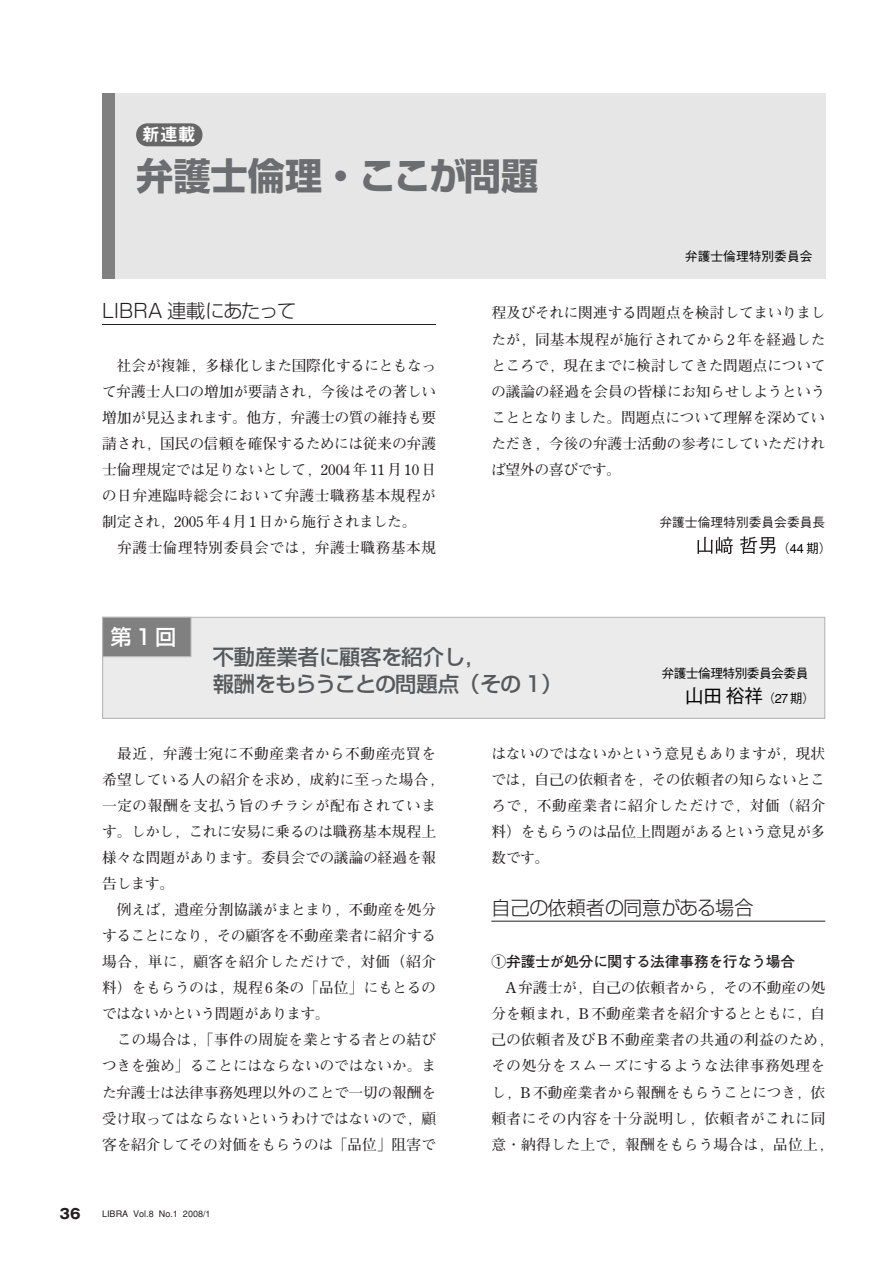
<style>
.page{position:relative;width:893px;height:1262px;background:#fff}
.page>*{position:absolute;margin:0;border:0;box-sizing:border-box;transform-origin:0 0}
.t1{font:700 37.2px "Shin Go";color:#6c6d70}
.t2{font:500 21.3px/26.5px "Shin Go";color:#57585a}
.t3{font:500 21.3px "Shin Go";color:#fff}
.t4{font:300 19.2px "Shin Go";color:#231f20}
.t5{font:18.15px "Midashi Go MB31";color:#fff}
.t6{font:700 14.7px/26.1px "Futo Min A101";letter-spacing:.01em;color:#231f20;text-align:justify}
.t7{font:700 14.7px "Futo Go B101";color:#231f20}
.t8{font:700 14.7px "Futo Min A101";letter-spacing:.035em;color:#231f20}
.t9{font:700 13.8px "Gothic MB101";color:#231f20}
.t10{font:500 12.75px/26.1px "Gothic BBB";color:#231f20}
.t11{font:500 12.75px/25.5px "Gothic BBB";letter-spacing:-.045em;color:#000}
.t12{font:500 12.75px "Gothic BBB";color:#000}
.t13{font:500 9px "Gothic BBB";color:#231f20}
.s1{font-size:19.2px;color:#fff}
.s2{color:#000}
.s3{font-size:19.2px}
</style>
<div class="page">
<div style="left:102px;top:94px;width:723px;height:185px;background:#e6e6e6"></div>
<div style="left:102px;top:94px;width:13px;height:185px;background:#808080"></div>
<div style="left:103px;top:618px;width:721px;height:100px;background:#ebebeb"></div>
<div style="left:102px;top:617px;width:723px;height:102px;border:1px solid #b3b3b3"></div>
<div style="left:103px;top:618px;width:87px;height:38px;background:#808080"></div>
<div style="left:102px;top:617px;width:89px;height:40px;border:1px solid #b3b3b3"></div>
<hr style="left:491px;top:921px;width:334px;height:1px;background:#231f20">
<hr style="left:102px;top:324px;width:334px;height:1px;background:#231f20">
<svg style="left:740px;top:536px;width:35px;height:18px"></svg>
<svg style="left:697px;top:537px;width:35px;height:17px"></svg>
<div style="left:136px;top:123px;width:66px;height:23px;background:#666;border-radius:11px"></div>
<p class="t5" style="left:142px;top:128px;width:56px">新連載</p>
<h1 class="t1" style="left:136px;top:162px;width:403px">弁護士倫理・ここが問題</h1>
<p class="t12" style="left:685px;top:251px;width:129px">弁護士倫理特別委員会</p>
<h3 class="t4" style="left:102px;top:304px;width:196px">LIBRA 連載にあたって</h3>
<p class="t6" style="left:102px;top:354px;width:335px;text-indent:15px">社会が複雑，多様化しまた国際化するにともなって弁護士人口の増加が要請され，今後はその著しい増加が見込まれます。他方，弁護士の質の維持も要請され，国民の信頼を確保するためには従来の弁護士倫理規定では足りないとして，2004年 11月 10日の日弁連臨時総会において弁護士職務基本規程が制定され，2005年 4月 1日から施行されました。</p>
<p class="t8" style="left:117px;top:542px;width:320px">弁護士倫理特別委員会では，弁護士職務基本規</p>
<p class="t6" style="left:491px;top:302px;width:335px">程及びそれに関連する問題点を検討してまいりましたが，同基本規程が施行されてから 2年を経過したところで，現在までに検討してきた問題点についての議論の経過を会員の皆様にお知らせしようということとなりました。問題点について理解を深めていただき，今後の弁護士活動の参考にしていただければ望外の喜びです。</p>
<p class="t10" style="left:695px;top:511px;width:138px;text-indent:-36px">弁護士倫理特別委員会委員長<span class="s1">山● 哲男</span><span class="s2">（44 期）</span></p>
<h2 class="t3" style="left:111px;top:629px;width:67px">第1回</h2>
<h2 class="t2" style="left:213px;top:646px;width:351px">不動産業者に顧客を紹介し，<br>報酬をもらうことの問題点（その 1）</h2>
<p class="t11" style="left:685px;top:661px;width:131px;text-indent:-23px">弁護士倫理特別委員会委員<span class="s3">山田裕祥</span>（27 期）</p>
<p class="t6" style="left:102px;top:742px;width:343px;text-align:left;text-indent:15px">最近，弁護士宛に不動産業者から不動産売買を希望している人の紹介を求め，成約に至った場合，一定の報酬を支払う旨のチラシが配布されています。しかし，これに安易に乗るのは職務基本規程上様々な問題があります。委員会での議論の経過を報告します。</p>
<p class="t6" style="left:102px;top:898px;width:335px;text-indent:15px">例えば，遺産分割協議がまとまり，不動産を処分することになり，その顧客を不動産業者に紹介する場合，単に，顧客を紹介しただけで，対価（紹介料）をもらうのは，規程 6条の「品位」にもとるのではないかという問題があります。</p>
<p class="t6" style="left:102px;top:1029px;width:335px;text-indent:15px">この場合は，「事件の周旋を業とする者との結びつきを強め」ることにはならないのではないか。また弁護士は法律事務処理以外のことで一切の報酬を受け取ってはならないというわけではないので，顧客を紹介してその対価をもらうのは「品位」阻害で</p>
<p class="t9" style="left:60px;top:1208px;width:22px">36</p>
<p class="t13" style="left:102px;top:1210px;width:110px">LIBRA Vol.8 No.1 2008/1</p>
<p class="t6" style="left:491px;top:742px;width:335px">はないのではないかという意見もありますが，現状では，自己の依頼者を，その依頼者の知らないところで，不動産業者に紹介しただけで，対価（紹介料）をもらうのは品位上問題があるという意見が多数です。</p>
<h3 class="t4" style="left:491px;top:900px;width:264px">自己の依頼者の同意がある場合</h3>
<p class="t7" style="left:491px;top:956px;width:305px">①弁護士が処分に関する法律事務を行なう場合</p>
<p class="t6" style="left:491px;top:976px;width:343px;text-align:center">A弁護士が，自己の依頼者から，その不動産の処<br>分を頼まれ，B不動産業者を紹介するとともに，自己の依頼者及び B 不動産業者の共通の利益のため，その処分をスムーズにするような法律事務処理をし，B不動産業者から報酬をもらうことにつき，依頼者にその内容を十分説明し，依頼者がこれに同意・納得した上で，報酬をもらう場合は，品位上，</p>
</div>
